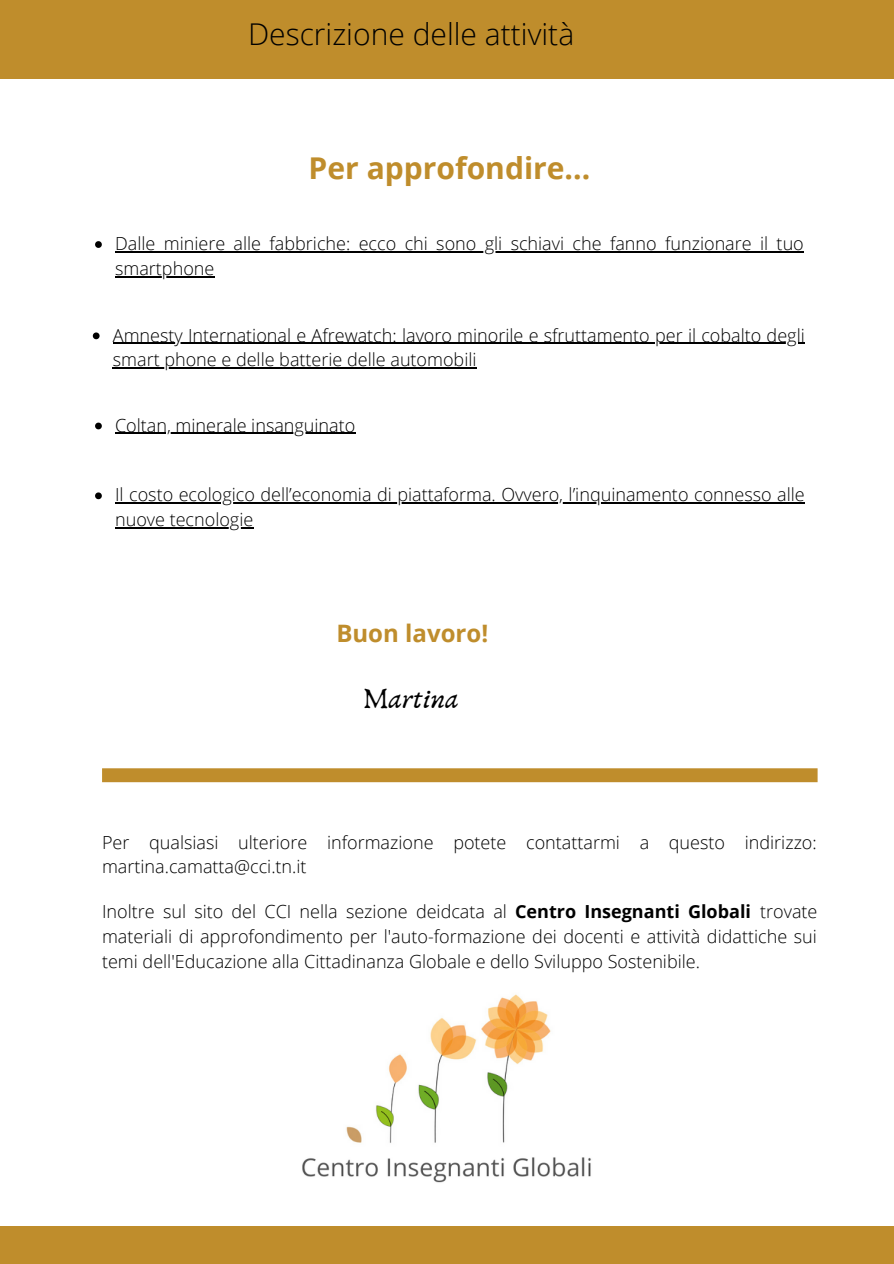
<style>
.page{position:relative;width:894px;height:1264px;background:#fff}
.page>*{position:absolute;margin:0;border:0;box-sizing:border-box;transform-origin:0 0}
.t1{font:300 30px "Open Sans";color:#000}
.t2{font:700 30px "Open Sans";color:#bf8d2c}
.t3{font:30px "Anaktoria";color:#000}
.t4{font:700 24px "Open Sans";color:#bf8d2c}
.t5{font:300 18px/24.8px "Open Sans";color:#000}
.s1{font-weight:700}
</style>
<div class="page">
<div style="left:0;top:1226px;width:893px;height:37px;background:#bf8d2c"></div>
<div style="left:0;top:0;width:893px;height:78px;background:#bf8d2c"></div>
<svg style="left:95px;top:241px;width:7px;height:7px"></svg>
<hr style="left:115px;top:251px;width:688px;height:1px;background:#000">
<hr style="left:115px;top:276px;width:99px;height:1px;background:#000">
<svg style="left:93px;top:332px;width:6px;height:7px"></svg>
<hr style="left:113px;top:342px;width:691px;height:2px;background:#000">
<hr style="left:113px;top:367px;width:364px;height:1px;background:#000">
<svg style="left:95px;top:422px;width:7px;height:7px"></svg>
<hr style="left:115px;top:433px;width:240px;height:1px;background:#000">
<svg style="left:95px;top:492px;width:7px;height:7px"></svg>
<hr style="left:115px;top:502px;width:689px;height:1px;background:#000">
<hr style="left:115px;top:527px;width:138px;height:1px;background:#000">
<svg style="left:102px;top:768px;width:715px;height:14px;background:#c08f30"></svg>
<img style="left:302px;top:994px;width:289px;height:189px">
<h1 class="t1" style="left:248px;top:13px;width:328px">Descrizione delle attività</h1>
<h1 class="t2" style="left:308px;top:146px;width:283px">Per approfondire...</h1>
<p class="t5" style="left:115px;top:231px;width:690px">Dalle miniere alle fabbriche: ecco chi sono gli schiavi che fanno funzionare il tuo smartphone</p>
<p class="t5" style="left:113px;top:322px;width:693px">Amnesty International e Afrewatch: lavoro minorile e sfruttamento per il cobalto degli smart phone e delle batterie delle automobili</p>
<p class="t5" style="left:115px;top:412px;width:242px">Coltan, minerale insanguinato</p>
<p class="t5" style="left:115px;top:482px;width:691px">Il costo ecologico dell’economia di piattaforma. Ovvero, l’inquinamento connesso alle nuove tecnologie</p>
<h2 class="t4" style="left:336px;top:616px;width:153px">Buon lavoro!</h2>
<h1 class="t3" style="left:363px;top:680px;width:98px">Martina</h1>
<p class="t5" style="left:102px;top:829px;width:716px">Per qualsiasi ulteriore informazione potete contattarmi a questo indirizzo: martina.camatta@cci.tn.it</p>
<p class="t5" style="left:102px;top:898px;width:716px;text-align:justify">Inoltre sul sito del CCI nella sezione deidcata al <span class="s1">Centro Insegnanti Globali</span> trovate materiali di approfondimento per l'auto-formazione dei docenti e attività didattiche sui temi dell'Educazione alla Cittadinanza Globale e dello Sviluppo Sostenibile.</p>
</div>
